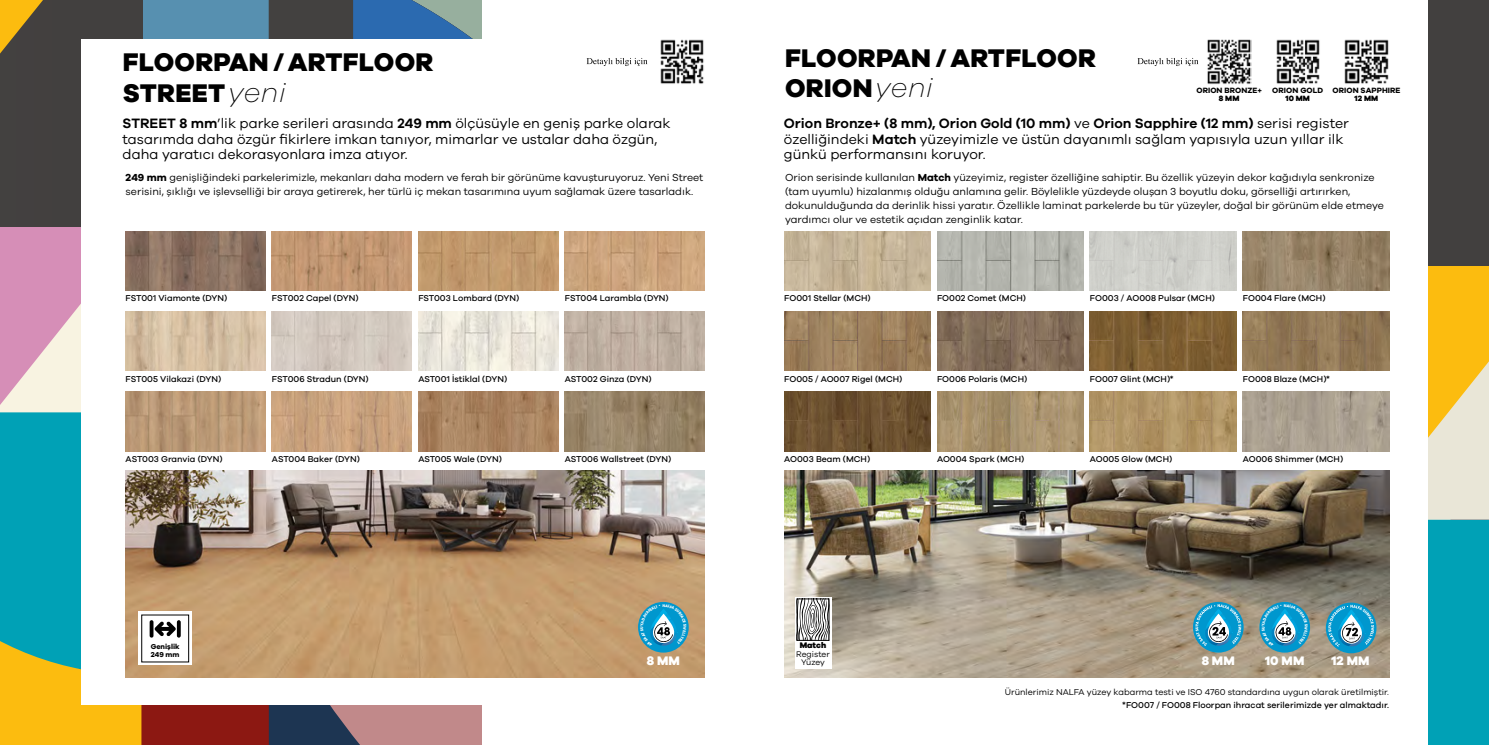
<style>
.page{position:relative;width:1489px;height:745px;background:#fff}
.page>*{position:absolute;margin:0;border:0;box-sizing:border-box;transform-origin:0 0}
.t1{font:800 26.25px/30.1px "Galano Grotesque";letter-spacing:.01em;color:#000}
.t2{font:14px/15.8px "Galano Grotesque";color:#000}
.t3{font:800 12.78px "Galano Grotesque";letter-spacing:.01em;color:#fff}
.t4{font:10.5px/14px "Galano Grotesque";color:#000}
.t5{font:500 8.75px "Galano Grotesque";color:#000}
.t6{font:8.75px "Galano Grotesque";color:#000}
.t7{font:8.4px/8.8px "Galano Grotesque";color:#000;text-align:center}
.t8{font:800 8.4px "Galano Grotesque";color:#000}
.t9{font:700 7.88px "Galano Grotesque";letter-spacing:.01em;color:#000}
.t10{font:800 7.88px "Galano Grotesque";letter-spacing:.01em;color:#000}
.t11{font:700 7.35px/7.7px "Galano Grotesque";color:#000}
.s1{font-weight:200;font-style:italic;font-size:28.35px}
.s2{font-weight:600}
.s3{font-weight:700}
</style>
<div class="page">
<div style="left:142px;top:0;width:127px;height:39px;background:#5790b0"></div>
<div style="left:269px;top:0;width:84px;height:39px;background:#434140"></div>
<svg style="left:0;top:227px;width:81px;height:185px;background:#e0acc3"></svg>
<svg style="left:277px;top:705px;width:204px;height:39px;background:#8a6d77"></svg>
<svg style="left:353px;top:0;width:128px;height:39px;background:#4a7daa"></svg>
<div style="left:0;top:0;width:142px;height:227px;background:#43403f"></div>
<svg style="left:0;top:0;width:43px;height:54px"></svg>
<img style="left:784px;top:470px;width:604px;height:206px">
<div style="left:81px;top:39px;width:663px;height:665px;background:#fff"></div>
<svg style="left:586px;top:58px;width:61px;height:8px"></svg>
<img style="left:660px;top:39px;width:44px;height:45px">
<img style="left:269px;top:470px;width:435px;height:206px">
<div style="left:638px;top:601px;width:50px;height:51px;background:#0097ce;border-radius:50%"></div>
<img style="left:784px;top:231px;width:146px;height:59px">
<img style="left:784px;top:311px;width:146px;height:59px">
<img style="left:784px;top:391px;width:146px;height:60px">
<img style="left:937px;top:231px;width:146px;height:59px">
<img style="left:937px;top:311px;width:146px;height:59px">
<img style="left:937px;top:391px;width:146px;height:60px">
<div style="left:1089px;top:231px;width:146px;height:59px;background:#cfcfca"></div>
<img style="left:1089px;top:311px;width:146px;height:59px">
<img style="left:1089px;top:391px;width:146px;height:60px">
<img style="left:1242px;top:231px;width:146px;height:59px">
<img style="left:1242px;top:311px;width:146px;height:59px">
<img style="left:1242px;top:391px;width:146px;height:60px">
<img style="left:418px;top:231px;width:140px;height:59px">
<img style="left:418px;top:311px;width:140px;height:59px">
<img style="left:418px;top:391px;width:140px;height:60px">
<img style="left:564px;top:231px;width:140px;height:59px">
<img style="left:564px;top:311px;width:140px;height:59px">
<img style="left:564px;top:391px;width:140px;height:60px">
<img style="left:272px;top:231px;width:140px;height:59px">
<img style="left:272px;top:311px;width:140px;height:59px">
<img style="left:272px;top:391px;width:140px;height:60px">
<img style="left:126px;top:231px;width:139px;height:59px">
<img style="left:126px;top:311px;width:139px;height:59px">
<img style="left:126px;top:391px;width:139px;height:21px">
<div style="left:1259px;top:601px;width:50px;height:51px;background:#0097ce;border-radius:50%"></div>
<svg style="left:1325px;top:602px;width:51px;height:50px"></svg>
<svg style="left:1328px;top:604px;width:45px;height:42px;background:#4aa6c7"></svg>
<svg style="left:1137px;top:58px;width:61px;height:8px"></svg>
<img style="left:1344px;top:39px;width:44px;height:45px">
<img style="left:1207px;top:39px;width:44px;height:45px">
<img style="left:1276px;top:39px;width:44px;height:45px">
<svg style="left:0;top:412px;width:269px;height:332px"></svg>
<div style="left:794px;top:596px;width:37px;height:72px;background:#fff"></div>
<svg style="left:796px;top:598px;width:33px;height:42px"></svg>
<svg style="left:1428px;top:265px;width:60px;height:479px;background:#80b98f"></svg>
<div style="left:1428px;top:0;width:60px;height:265px;background:#42403f"></div>
<svg style="left:1192px;top:601px;width:51px;height:51px"></svg>
<svg style="left:1195px;top:603px;width:46px;height:42px;background:#4ca6c5"></svg>
<svg style="left:640px;top:603px;width:46px;height:42px"></svg>
<svg style="left:1261px;top:603px;width:46px;height:42px"></svg>
<h1 class="t1" style="left:123px;top:47px;width:312px">FLOORPAN / ARTFLOOR<br>STREET<span class="s1">yeni</span></h1>
<h2 class="t2" style="left:123px;top:115px;width:549px"><span class="s2">STREET 8 mm</span>’lik parke serileri arasında <span class="s2">249 mm</span> ölçüsüyle en geniş parke olarak tasarımda daha özgür fikirlere imkan tanıyor, mimarlar ve ustalar daha özgün, daha yaratıcı dekorasyonlara imza atıyor.</h2>
<p class="t4" style="left:126px;top:170px;width:579px"><span class="s3">249 mm</span> genişliğindeki parkelerimizle, mekanları daha modern ve ferah bir görünüme kavuşturuyoruz. Yeni Street serisini, şıklığı ve işlevselliği bir araya getirerek, her türlü iç mekan tasarımına uyum sağlamak üzere tasarladık.</p>
<h1 class="t1" style="left:785px;top:42px;width:312px">FLOORPAN / ARTFLOOR<br>ORION<span class="s1">yeni</span></h1>
<p class="t9" style="left:1196px;top:86px;width:67px">ORION BRONZE+</p>
<p class="t10" style="left:1218px;top:93px;width:22px">8 MM</p>
<p class="t9" style="left:1272px;top:86px;width:52px">ORION GOLD</p>
<p class="t10" style="left:1285px;top:93px;width:26px">10 MM</p>
<p class="t9" style="left:1332px;top:86px;width:70px">ORION SAPPHIRE</p>
<p class="t10" style="left:1354px;top:93px;width:25px">12 MM</p>
<h2 class="t2" style="left:784px;top:115px;width:566px"><span class="s2">Orion Bronze+ (8 mm), Orion Gold (10 mm)</span> ve <span class="s2">Orion Sapphire (12 mm)</span> serisi register özelliğindeki <span class="s2">Match</span> yüzeyimizle ve üstün dayanımlı sağlam yapısıyla uzun yıllar ilk günkü performansını koruyor.</h2>
<p class="t4" style="left:785px;top:170px;width:600px">Orion serisinde kullanılan <span class="s3">Match</span> yüzeyimiz, register özelliğine sahiptir. Bu özellik yüzeyin dekor kağıdıyla senkronize (tam uyumlu) hizalanmış olduğu anlamına gelir. Böylelikle yüzdeyde oluşan 3 boyutlu doku, görselliği artırırken, dokunulduğunda da derinlik hissi yaratır. Özellikle laminat parkelerde bu tür yüzeyler, doğal bir görünüm elde etmeye yardımcı olur ve estetik açıdan zenginlik katar.</p>
<p class="t5" style="left:126px;top:293px;width:103px">FST001 Viamonte (DYN)</p>
<p class="t5" style="left:784px;top:293px;width:88px">FO001 Stellar (MCH)</p>
<p class="t5" style="left:565px;top:293px;width:105px">FST004 Larambla (DYN)</p>
<p class="t5" style="left:418px;top:293px;width:102px">FST003 Lombard (DYN)</p>
<p class="t5" style="left:272px;top:293px;width:88px">FST002 Capel (DYN)</p>
<p class="t5" style="left:937px;top:293px;width:90px">FO002 Comet (MCH)</p>
<p class="t5" style="left:1089px;top:292px;width:126px">FO003 / AO008 Pulsar (MCH)</p>
<p class="t5" style="left:1242px;top:293px;width:84px">FO004 Flare (MCH)</p>
<p class="t5" style="left:126px;top:373px;width:97px">FST005 Vilakazi (DYN)</p>
<p class="t5" style="left:272px;top:373px;width:98px">FST006 Stradun (DYN)</p>
<p class="t5" style="left:418px;top:373px;width:90px">AST001 İstiklal (DYN)</p>
<p class="t5" style="left:565px;top:373px;width:88px">AST002 Ginza (DYN)</p>
<p class="t5" style="left:784px;top:373px;width:120px">FO005 / AO007 Rigel (MCH)</p>
<p class="t5" style="left:937px;top:373px;width:92px">FO006 Polaris (MCH)</p>
<p class="t5" style="left:1089px;top:373px;width:85px">FO007 Glint (MCH)*</p>
<p class="t5" style="left:1242px;top:373px;width:89px">FO008 Blaze (MCH)*</p>
<p class="t5" style="left:126px;top:453px;width:98px">AST003 Granvia (DYN)</p>
<p class="t5" style="left:272px;top:453px;width:89px">AST004 Baker (DYN)</p>
<p class="t5" style="left:418px;top:453px;width:85px">AST005 Wale (DYN)</p>
<p class="t5" style="left:565px;top:453px;width:108px">AST006 Wallstreet (DYN)</p>
<p class="t5" style="left:784px;top:453px;width:87px">AO003 Beam (MCH)</p>
<p class="t5" style="left:937px;top:453px;width:89px">AO004 Spark (MCH)</p>
<p class="t5" style="left:1089px;top:453px;width:84px">AO005 Glow (MCH)</p>
<p class="t5" style="left:1242px;top:453px;width:102px">AO006 Shimmer (MCH)</p>
<p class="t11" style="left:151px;top:641px;width:30px">Genişlik<br>249 mm</p>
<p class="t8" style="left:799px;top:639px;width:28px">Match</p>
<p class="t7" style="left:796px;top:648px;width:35px">Register<br>Yüzey</p>
<p class="t3" style="left:646px;top:652px;width:35px">8 MM</p>
<p class="t3" style="left:1201px;top:652px;width:35px">8 MM</p>
<p class="t3" style="left:1264px;top:652px;width:41px">10 MM</p>
<p class="t3" style="left:1331px;top:652px;width:40px">12 MM</p>
<p class="t6" style="left:1004px;top:686px;width:385px">Ürünlerimiz NALFA yüzey kabarma testi ve ISO 4760 standardına uygun olarak üretilmiştir.</p>
<p class="t5" style="left:1122px;top:698px;width:268px">*FO007 / FO008 Floorpan ihracat serilerimizde yer almaktadır.</p>
</div>
